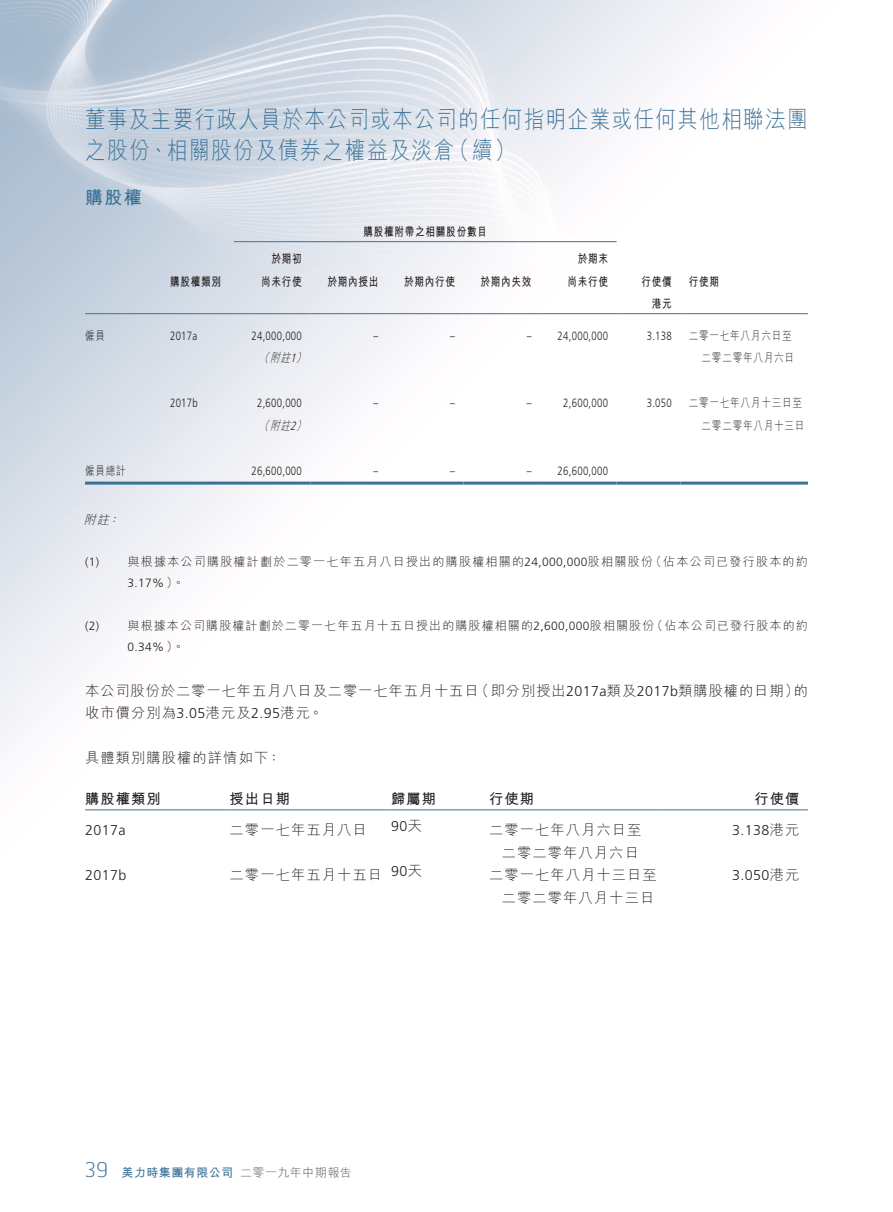
<style>
.page{position:relative;width:893px;height:1212px;background:#fff}
.page>*{position:absolute;margin:0;border:0;box-sizing:border-box;transform-origin:0 0}
.Heading_1{font:300 24px/31.5px "M Hei HK";letter-spacing:.065em;color:#3a7297;scale:.86 1}
.t1{font:100 20.25px "Hermes";color:#3a7297}
.Heading_2{font:700 18px "M Hei HK";color:#3a7297}
.Body_Text{font:300 14.25px/22.5px "M Hei HK";letter-spacing:.08em;color:#231f20}
.Body_Text-2{font:300 14.25px "Frutiger LT Std";letter-spacing:.03em;color:#231f20}
.Body_Text-3{font:700 14.25px "M Hei HK";letter-spacing:.08em;color:#231f20}
.Notes{font:300 12px "M Hei HK";letter-spacing:.095em;color:#231f20}
.Body_Text-4{font:300 12px "Frutiger LT Std";letter-spacing:.03em;color:#231f20;scale:.8 1}
.Body_Text-5{font:700 12px "M Hei HK";letter-spacing:.08em;color:#231f20;scale:.8 1}
.Body_Text-6{font:300 12px "M Hei HK";letter-spacing:.08em;color:#231f20;scale:.8 1}
.Notes-2{font:300 12px "Frutiger LT Std";color:#231f20}
.Body_Text-7{font:italic 300 12px "M Hei HK";color:#231f20;scale:.8 1}
.t2{font:300 12px "M Hei HK";letter-spacing:.04em;color:#57585a}
.t3{font:700 12px "M Hei HK";letter-spacing:.04em;color:#3a7297}
.Notes-3{font:italic 300 12px "M Hei HK";color:#231f20}
.s1{font-family:"Frutiger LT Std"}
.s2{font-family:"M Hei HK"}
</style>
<div class="page">
<img style="left:0;top:0;width:808px;height:811px">
<hr style="left:234px;top:241px;width:383px;height:1px;background:#3a7297">
<hr style="left:85px;top:313px;width:85px;height:1px;background:#3a7297">
<hr style="left:170px;top:313px;width:64px;height:1px;background:#3a7297">
<hr style="left:234px;top:313px;width:76px;height:1px;background:#3a7297">
<hr style="left:310px;top:313px;width:77px;height:1px;background:#3a7297">
<hr style="left:387px;top:313px;width:76px;height:1px;background:#3a7297">
<hr style="left:463px;top:313px;width:77px;height:1px;background:#3a7297">
<hr style="left:540px;top:313px;width:77px;height:1px;background:#3a7297">
<hr style="left:617px;top:313px;width:63px;height:1px;background:#3a7297">
<hr style="left:680px;top:313px;width:128px;height:1px;background:#3a7297">
<hr style="left:85px;top:482px;width:85px;height:3px;background:#3a7297">
<hr style="left:170px;top:482px;width:64px;height:3px;background:#3a7297">
<hr style="left:234px;top:482px;width:76px;height:3px;background:#3a7297">
<hr style="left:310px;top:482px;width:77px;height:3px;background:#3a7297">
<hr style="left:387px;top:482px;width:76px;height:3px;background:#3a7297">
<hr style="left:463px;top:482px;width:77px;height:3px;background:#3a7297">
<hr style="left:540px;top:482px;width:77px;height:3px;background:#3a7297">
<hr style="left:617px;top:482px;width:63px;height:3px;background:#3a7297">
<hr style="left:680px;top:482px;width:128px;height:3px;background:#3a7297">
<hr style="left:85px;top:809px;width:145px;height:1px;background:#3a7297">
<hr style="left:230px;top:809px;width:161px;height:1px;background:#3a7297">
<hr style="left:391px;top:809px;width:98px;height:1px;background:#3a7297">
<hr style="left:489px;top:809px;width:170px;height:1px;background:#3a7297">
<hr style="left:659px;top:809px;width:149px;height:1px;background:#3a7297">
<p class="Heading_1" style="left:449px;top:103px;width:419px;text-indent:-364px">董事及主要行政人員於本公司或本公司的任何指明企業或任何其他相聯法團（續(</p>
<p class="Heading_1" style="left:85px;top:134px;width:431px">之股份、相關股份及債券之權益及淡倉</p>
<p class="Heading_2" style="left:85px;top:185px;width:58px">購股權</p>
<p class="Body_Text-5" style="left:363px;top:223px;width:156px">購股權附帶之相關股份數目</p>
<p class="Body_Text-5" style="left:170px;top:272px;width:65px">購股權類別</p>
<p class="Body_Text-5" style="left:272px;top:250px;width:39px">於期初</p>
<p class="Body_Text-5" style="left:578px;top:250px;width:39px">於期末</p>
<p class="Body_Text-5" style="left:261px;top:272px;width:52px">尚未行使</p>
<p class="Body_Text-5" style="left:404px;top:272px;width:65px">於期內行使</p>
<p class="Body_Text-5" style="left:567px;top:272px;width:52px">尚未行使</p>
<p class="Body_Text-5" style="left:642px;top:272px;width:39px">行使價</p>
<p class="Body_Text-5" style="left:689px;top:272px;width:39px">行使期</p>
<p class="Body_Text-5" style="left:327px;top:272px;width:65px">於期內授出</p>
<p class="Body_Text-5" style="left:481px;top:272px;width:65px">於期內失效</p>
<p class="Body_Text-6" style="left:85px;top:329px;width:26px">僱員</p>
<p class="Body_Text-6" style="left:85px;top:464px;width:52px">僱員總計</p>
<p class="Notes-3" style="left:84px;top:514px;width:30px">附註</p>
<p class="Notes-3" style="left:108px;top:514px;width:17px">：</p>
<p class="Body_Text-4" style="left:170px;top:329px;width:36px">2017a</p>
<p class="Body_Text-4" style="left:170px;top:396px;width:36px">2017b</p>
<p class="Body_Text-4" style="left:251px;top:329px;width:65px">24,000,000</p>
<p class="Body_Text-7" style="left:259px;top:351px;width:17px">（</p>
<p class="Body_Text-7" style="left:290px;top:351px;width:24px">(<span class="s1">1</span></p>
<p class="Body_Text-7" style="left:270px;top:351px;width:30px">附註</p>
<p class="Body_Text-4" style="left:257px;top:396px;width:58px">2,600,000</p>
<p class="Body_Text-7" style="left:259px;top:419px;width:17px">（</p>
<p class="Body_Text-7" style="left:290px;top:419px;width:24px">(<span class="s1">2</span></p>
<p class="Body_Text-7" style="left:270px;top:419px;width:30px">附註</p>
<p class="Body_Text-4" style="left:251px;top:464px;width:65px">26,600,000</p>
<p class="Body_Text-5" style="left:652px;top:295px;width:26px">港元</p>
<p class="Body_Text-4" style="left:374px;top:329px;width:7px">–</p>
<p class="Body_Text-4" style="left:450px;top:329px;width:8px">–</p>
<p class="Body_Text-4" style="left:527px;top:329px;width:8px">–</p>
<p class="Body_Text-4" style="left:558px;top:329px;width:65px">24,000,000</p>
<p class="Body_Text-4" style="left:647px;top:329px;width:33px">3.138</p>
<p class="Body_Text-6" style="left:689px;top:329px;width:130px">二零一七年八月六日至</p>
<p class="Body_Text-6" style="left:702px;top:351px;width:117px">二零二零年八月六日</p>
<p class="Body_Text-4" style="left:374px;top:396px;width:7px">–</p>
<p class="Body_Text-4" style="left:450px;top:396px;width:8px">–</p>
<p class="Body_Text-4" style="left:527px;top:396px;width:8px">–</p>
<p class="Body_Text-4" style="left:563px;top:396px;width:58px">2,600,000</p>
<p class="Body_Text-4" style="left:647px;top:396px;width:33px">3.050</p>
<p class="Body_Text-6" style="left:689px;top:396px;width:143px">二零一七年八月十三日至</p>
<p class="Body_Text-6" style="left:702px;top:419px;width:130px">二零二零年八月十三日</p>
<p class="Body_Text-4" style="left:374px;top:464px;width:7px">–</p>
<p class="Body_Text-4" style="left:450px;top:464px;width:8px">–</p>
<p class="Body_Text-4" style="left:527px;top:464px;width:8px">–</p>
<p class="Body_Text-4" style="left:558px;top:464px;width:65px">26,600,000</p>
<p class="Notes-2" style="left:85px;top:555px;width:16px">1( )</p>
<p class="Notes-2" style="left:85px;top:618px;width:16px">2( )</p>
<p class="Notes" style="left:650px;top:556px;width:160px">（佔本公司已發行股本的約</p>
<p class="Notes" style="left:128px;top:556px;width:527px">與根據本公司購股權計劃於二零一七年五月八日授出的購股權相關的<span class="s1">24,000,000</span>股相關股份</p>
<p class="Notes-2" style="left:128px;top:576px;width:58px">3.17% <span class="s2">。(</span></p>
<p class="Notes" style="left:651px;top:619px;width:158px">（佔本公司已發行股本的約</p>
<p class="Notes" style="left:128px;top:619px;width:528px">與根據本公司購股權計劃於二零一七年五月十五日授出的購股權相關的<span class="s1">2,600,000</span>股相關股份</p>
<p class="Notes-2" style="left:128px;top:639px;width:58px">0.34% <span class="s2">。(</span></p>
<p class="Body_Text" style="left:475px;top:679px;width:326px">（即分別授出<span class="s1">2017a</span>類及<span class="s1">2017b</span>類購股權的日期）</p>
<p class="Body_Text" style="left:85px;top:679px;width:395px">本公司股份於二零一七年五月八日及二零一七年五月十五日收市價分別為<span class="s1">3.05</span>港元及<span class="s1">2.95</span>港元。</p>
<p class="Body_Text" style="left:85px;top:746px;width:198px">具體類別購股權的詳情如下：</p>
<p class="Body_Text" style="left:794px;top:679px;width:16px">的</p>
<p class="Body_Text-3" style="left:85px;top:788px;width:77px">購股權類別</p>
<p class="Body_Text-3" style="left:230px;top:788px;width:62px">授出日期</p>
<p class="Body_Text-3" style="left:391px;top:788px;width:46px">歸屬期</p>
<p class="Body_Text-3" style="left:489px;top:788px;width:46px">行使期</p>
<p class="Body_Text-3" style="left:754px;top:788px;width:46px">行使價</p>
<p class="Body_Text-2" style="left:85px;top:822px;width:42px">2017a</p>
<p class="Body_Text" style="left:230px;top:819px;width:139px">二零一七年五月八日</p>
<p class="Body_Text-2" style="left:391px;top:818px;width:32px">90<span class="s2">天</span></p>
<p class="Body_Text" style="left:489px;top:819px;width:154px">二零一七年八月六日至</p>
<p class="Body_Text-2" style="left:732px;top:822px;width:69px">3.138<span class="s2">港元</span></p>
<p class="Body_Text" style="left:502px;top:841px;width:139px">二零二零年八月六日</p>
<p class="Body_Text-2" style="left:85px;top:867px;width:43px">2017b</p>
<p class="Body_Text" style="left:230px;top:864px;width:154px">二零一七年五月十五日</p>
<p class="Body_Text-2" style="left:391px;top:863px;width:32px">90<span class="s2">天</span></p>
<p class="Body_Text" style="left:489px;top:864px;width:169px">二零一七年八月十三日至</p>
<p class="Body_Text-2" style="left:732px;top:867px;width:69px">3.050<span class="s2">港元</span></p>
<p class="Body_Text" style="left:502px;top:886px;width:154px">二零二零年八月十三日</p>
<h2 class="t1" style="left:85px;top:1157px;width:25px">39</h2>
<p class="t3" style="left:122px;top:1164px;width:113px">美力時集團有限公司</p>
<p class="t2" style="left:240px;top:1166px;width:113px">二零一九年中期報告</p>
</div>
